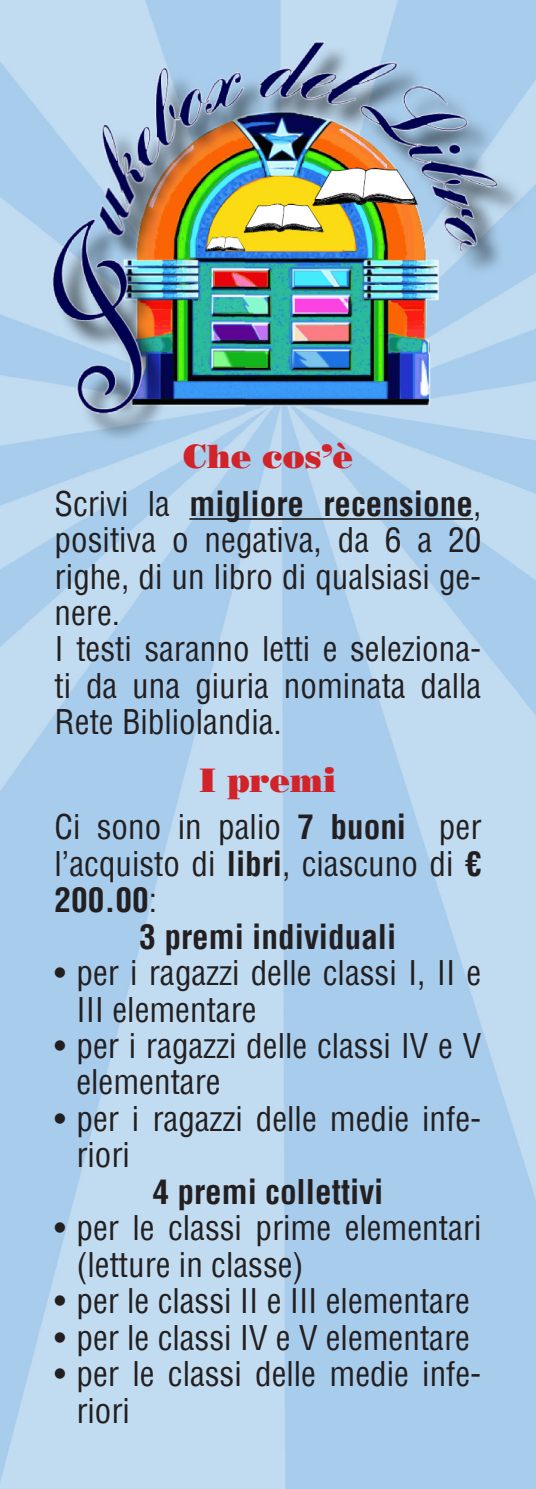
<style>
.page{position:relative;width:536px;height:1489px;background:#fff}
.page>*{position:absolute;margin:0;border:0;box-sizing:border-box;transform-origin:0 0}
.t1{font:condensed 33.25px/36.4px "Helvetica";color:#231f20}
.t2{font:700 condensed 33.25px "Helvetica";color:#231f20}
.t3{font:33.25px "Bodoni Poster";color:#d1232a}
.s1{font-weight:700}
</style>
<div class="page">
<img style="left:0;top:0;width:536px;height:1488px">
<hr style="left:189px;top:518px;width:284px;height:2px;background:#231f20">
<p class="t3" style="left:183px;top:436px;width:171px">Che cos’è</p>
<p class="t1" style="left:55px;top:485px;width:428px;text-align:justify">Scrivi la <span class="s1">migliore recensione</span>, positiva o negativa, da 6 a 20 righe, di un libro di qualsiasi ge&shy;nere.</p>
<p class="t1" style="left:55px;top:630px;width:428px;text-align:justify">I testi saranno letti e seleziona&shy;ti da una giuria nominata dalla Rete Bibliolandia.</p>
<p class="t3" style="left:200px;top:759px;width:138px">I premi</p>
<p class="t1" style="left:55px;top:808px;width:428px;text-align:justify">Ci sono in palio <span class="s1">7 buoni</span> per l’acquisto di <span class="s1">libri</span>, ciascuno di <span class="s1">€ 200.00</span>:</p>
<p class="t2" style="left:140px;top:914px;width:258px">3 premi individuali</p>
<p class="t1" style="left:76px;top:954px;width:406px;text-indent:-22px">• per i ragazzi delle classi I, II e<br>III elementare</p>
<p class="t1" style="left:76px;top:1027px;width:406px;text-indent:-22px">• per i ragazzi delle classi IV e V elementare</p>
<p class="t1" style="left:76px;top:1100px;width:406px;text-indent:-22px">• per i ragazzi delle medie infe&shy;riori</p>
<p class="t2" style="left:152px;top:1169px;width:232px">4 premi collettivi</p>
<p class="t1" style="left:76px;top:1209px;width:406px;text-indent:-22px">• per le classi prime elementari (letture in classe)</p>
<p class="t1" style="left:55px;top:1282px;width:417px">• per le classi II e III elementare</p>
<p class="t1" style="left:55px;top:1318px;width:417px">• per le classi IV e V elementare</p>
<p class="t1" style="left:76px;top:1355px;width:406px;text-indent:-22px">• per le classi delle medie infe&shy;riori</p>
</div>
